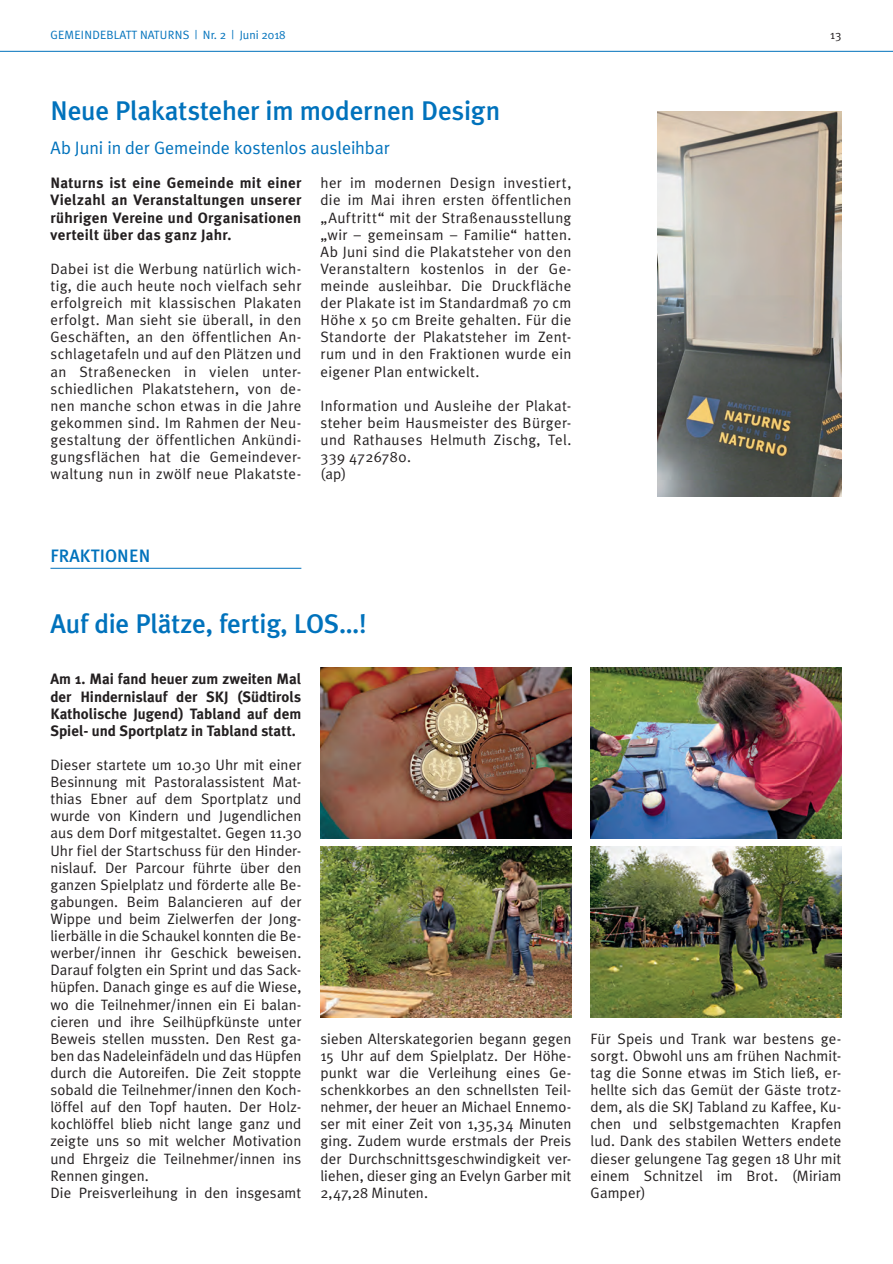
<style>
.page{position:relative;width:893px;height:1264px;background:#fff}
.page>*{position:absolute;margin:0;border:0;box-sizing:border-box;transform-origin:0 0}
.t1{font:500 27px "Meta Plus";letter-spacing:-.01em;color:#0072bc}
.t2{font:18px "Meta Plus Normal";letter-spacing:-.005em;color:#0072bc}
.t3{font:500 18px "Meta Plus";letter-spacing:.005em;color:#0072bc}
.t4{font:15px/17.1px "Meta Plus Normal";letter-spacing:.005em;color:#231f20;text-align:justify}
.t5{font:700 15px/17.1px "Meta Plus";letter-spacing:.015em;color:#231f20;text-align:justify}
.t6{font:15px/17.1px "Meta Plus Normal";letter-spacing:.025em;color:#231f20}
.t7{font:12px "Meta Plus Normal";letter-spacing:.01em;color:#0072bc}
.t8{font:12px "Meta Plus Normal";color:#231f20}
</style>
<div class="page">
<hr style="left:0;top:51px;width:893px;height:1px;background:#0072bc">
<img style="left:658px;top:111px;width:183px;height:385px">
<hr style="left:50px;top:568px;width:251px;height:1px;background:#0072bc">
<img style="left:320px;top:667px;width:251px;height:171px">
<img style="left:320px;top:846px;width:251px;height:171px">
<img style="left:590px;top:667px;width:251px;height:171px">
<img style="left:590px;top:846px;width:251px;height:171px">
<p class="t7" style="left:50px;top:28px;width:237px">GEMEINDEBLATT NATURNS | Nr. 2 | Juni 2018</p>
<p class="t8" style="left:830px;top:28px;width:13px">13</p>
<h1 class="t1" style="left:50px;top:95px;width:451px">Neue Plakatsteher im modernen Design</h1>
<p class="t2" style="left:50px;top:137px;width:341px">Ab Juni in der Gemeinde kostenlos ausleihbar</p>
<p class="t5" style="left:50px;top:174px;width:252px">Naturns ist eine Gemeinde mit einer Vielzahl an Veranstaltungen unserer rührigen Vereine und Organisationen verteilt über das ganz Jahr.</p>
<p class="t4" style="left:50px;top:260px;width:252px">Dabei ist die Werbung natürlich wich&shy;tig, die auch heute noch vielfach sehr erfolgreich mit klassischen Plakaten erfolgt. Man sieht sie überall, in den Geschäften, an den öffentlichen An&shy;schlagetafeln und auf den Plätzen und an Straßenecken in vielen unter&shy;schiedlichen Plakatstehern, von de&shy;nen manche schon etwas in die Jahre gekommen sind. Im Rahmen der Neu&shy;gestaltung der öffentlichen Ankündi&shy;gungsflächen hat die Gemeindever&shy;waltung nun in zwölf neue Plakatste-</p>
<p class="t4" style="left:320px;top:174px;width:252px">her im modernen Design investiert, die im Mai ihren ersten öffentlichen „Auftritt“ mit der Straßenausstellung „wir – gemeinsam – Familie“ hatten.<br>Ab Juni sind die Plakatsteher von den Veranstaltern kostenlos in der Ge&shy;meinde ausleihbar. Die Druckfläche der Plakate ist im Standardmaß 70 cm Höhe x 50 cm Breite gehalten. Für die Standorte der Plakatsteher im Zent&shy;rum und in den Fraktionen wurde ein eigener Plan entwickelt.</p>
<p class="t6" style="left:320px;top:397px;width:252px">Information und Ausleihe der Plakat&shy;steher beim Hausmeister des Bürger&shy;und Rathauses Helmuth Zischg, Tel.<br>339 4726780.<br>(ap)</p>
<p class="t3" style="left:50px;top:545px;width:101px">FRAKTIONEN</p>
<h1 class="t1" style="left:50px;top:608px;width:318px">Auf die Plätze, fertig, LOS…!</h1>
<p class="t5" style="left:50px;top:670px;width:252px">Am 1. Mai fand heuer zum zweiten Mal der Hindernislauf der SKJ (Südtirols Katholische Jugend) Tabland auf dem Spiel- und Sportplatz in Tabland statt.</p>
<p class="t4" style="left:50px;top:756px;width:252px;text-align:left">Dieser startete um 10.30 Uhr mit einer Besinnung mit Pastoralassistent Mat&shy;thias Ebner auf dem Sportplatz und wurde von Kindern und Jugendlichen aus dem Dorf mitgestaltet. Gegen 11.30<br>Uhr fiel der Startschuss für den Hinder&shy;nislauf. Der Parcour führte über den ganzen Spielplatz und förderte alle Be&shy;gabungen. Beim Balancieren auf der Wippe und beim Zielwerfen der Jong&shy;lierbälle in die Schaukel konnten die Be&shy;werber/innen ihr Geschick beweisen.<br>Darauf folgten ein Sprint und das Sack&shy;hüpfen. Danach ginge es auf die Wiese, wo die Teilnehmer/innen ein Ei balan&shy;cieren und ihre Seilhüpfkünste unter Beweis stellen mussten. Den Rest ga&shy;ben das Nadeleinfädeln und das Hüpfen durch die Autoreifen. Die Zeit stoppte sobald die Teilnehmer/innen den Koch&shy;löffel auf den Topf hauten. Der Holz&shy;kochlöffel blieb nicht lange ganz und zeigte uns so mit welcher Motivation und Ehrgeiz die Teilnehmer/innen ins Rennen gingen.<br>Die Preisverleihung in den insgesamt</p>
<p class="t4" style="left:320px;top:1029px;width:252px">sieben Alterskategorien begann gegen 15 Uhr auf dem Spielplatz. Der Höhe&shy;punkt war die Verleihung eines Ge&shy;schenkkorbes an den schnellsten Teil&shy;nehmer, der heuer an Michael Ennemo&shy;ser mit einer Zeit von 1,35,34 Minuten ging. Zudem wurde erstmals der Preis der Durchschnittsgeschwindigkeit ver&shy;liehen, dieser ging an Evelyn Garber mit 2,47,28 Minuten.</p>
<p class="t4" style="left:590px;top:1029px;width:252px">Für Speis und Trank war bestens ge&shy;sorgt. Obwohl uns am frühen Nachmit&shy;tag die Sonne etwas im Stich ließ, er&shy;hellte sich das Gemüt der Gäste trotz&shy;dem, als die SKJ Tabland zu Kaffee, Ku&shy;chen und selbstgemachten Krapfen lud. Dank des stabilen Wetters endete dieser gelungene Tag gegen 18 Uhr mit einem Schnitzel im Brot. (Miriam Gamper)</p>
</div>
